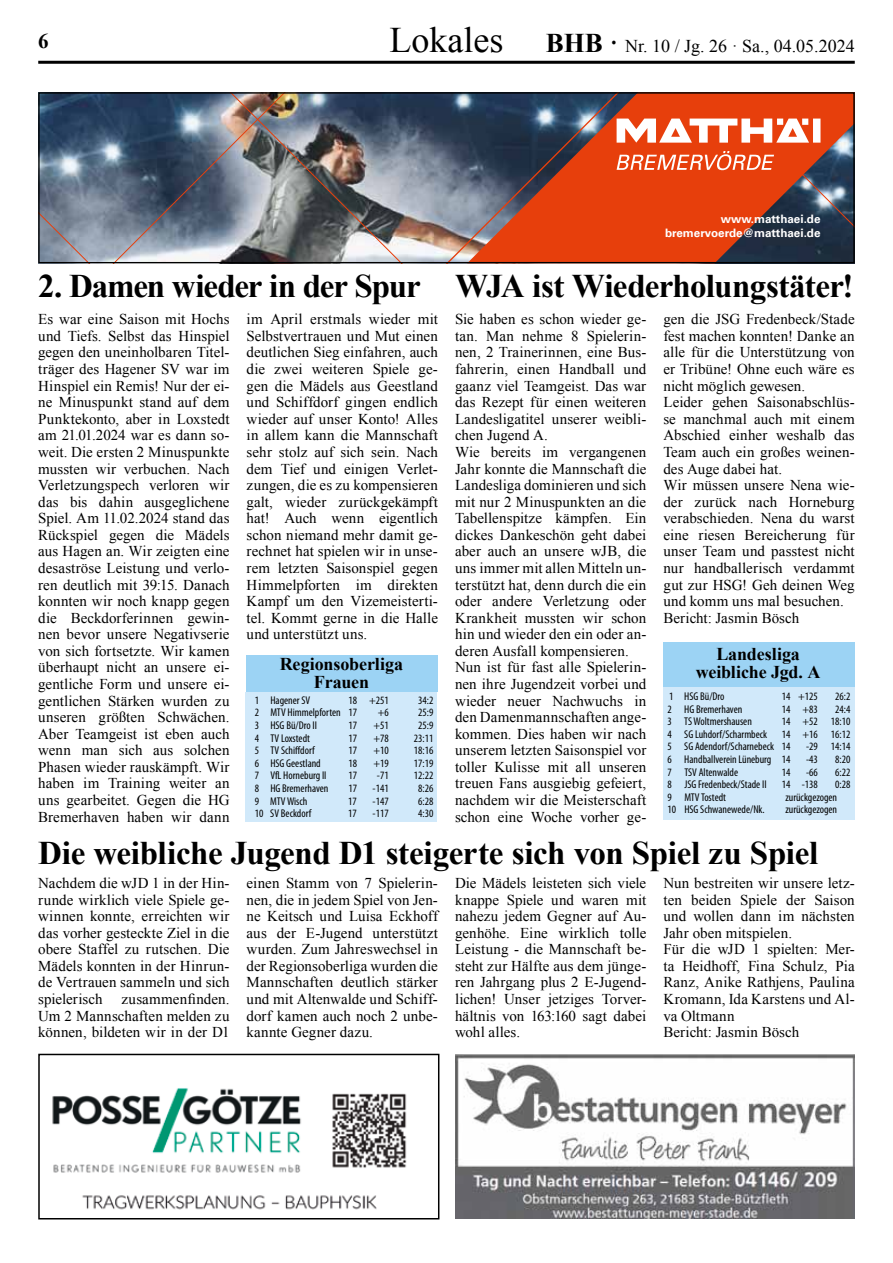
<style>
.page{position:relative;width:893px;height:1263px;background:#fff}
.page>*{position:absolute;margin:0;border:0;box-sizing:border-box;transform-origin:0 0}
.t1{font:700 33px "Times New Roman";letter-spacing:-.015em;color:#000}
.t2{font:700 33px "Times New Roman";letter-spacing:-.035em;color:#000}
.t3{font:700 21px "Times New Roman";color:#000}
.t4{font:700 18px/18px "Times New Roman";letter-spacing:-.005em;color:#000;text-align:center}
.t5{font:18px "Times New Roman";color:#000}
.t6{font:15px/16.5px "Times New Roman";letter-spacing:.005em;color:#000;text-align:justify}
.t7{font:700 11.7px/14px "Univers LT Pro 65";color:#fff;text-align:right}
.t8{font:condensed 11.25px/12.6px "Myriad Pro";color:#000}
.s1{font-size:36px}
.s2{font-weight:700;font-size:27px}
</style>
<div class="page">
<hr style="left:38px;top:61px;width:817px;height:3px;background:#000">
<div style="left:663px;top:683px;width:192px;height:136px;background:#d1e9fa"></div>
<img style="left:52px;top:1088px;width:355px;height:122px">
<div style="left:38px;top:1054px;width:401px;height:165px;border:2px solid #000"></div>
<img style="left:455px;top:1054px;width:400px;height:165px">
<img style="left:40px;top:94px;width:427px;height:167px">
<svg style="left:467px;top:94px;width:386px;height:167px;fill:#e73f0c"></svg>
<svg style="left:617px;top:119px;width:203px;height:24px"></svg>
<svg style="left:617px;top:151px;width:157px;height:19px"></svg>
<div style="left:38px;top:92px;width:817px;height:171px;border:1px solid #000"></div>
<div style="left:246px;top:692px;width:191px;height:130px;background:#d1e9fa"></div>
<div style="left:247px;top:655px;width:191px;height:36px;background:#9cd3f4"></div>
<div style="left:663px;top:642px;width:192px;height:45px;background:#9cd3f4"></div>
<h2 class="t3" style="left:38px;top:26px;width:12px">6</h2>
<p class="t5" style="left:389px;top:34px;width:467px"><span class="s1">Lokales</span> <span class="s2">BHB ·</span> Nr. 10 / Jg. 26 · Sa., 04.05.2024</p>
<p class="t7" style="left:665px;top:211px;width:157px">www.matthaei.de bremervoerde@matthaei.de</p>
<h1 class="t2" style="left:38px;top:263px;width:384px">2. Damen wieder in der Spur</h1>
<p class="t6" style="left:247px;top:311px;width:193px">im April erstmals wieder mit Selbstvertrauen und Mut einen deutlichen Sieg einfahren, auch die zwei weiteren Spiele ge&shy;gen die Mädels aus Geestland und Schiffdorf gingen endlich wieder auf unser Konto! Alles in allem kann die Mannschaft sehr stolz auf sich sein. Nach dem Tief und einigen Verlet&shy;zungen, die es zu kompensieren galt, wieder zurückgekämpft hat! Auch wenn eigentlich schon niemand mehr damit ge&shy;rechnet hat spielen wir in unse&shy;rem letzten Saisonspiel gegen Himmelpforten im direkten Kampf um den Vizemeisterti&shy;tel. Kommt gerne in die Halle und unterstützt uns.</p>
<h1 class="t1" style="left:455px;top:263px;width:400px">WJA ist Wiederholungstäter!</h1>
<p class="t6" style="left:663px;top:311px;width:193px;text-align:left">gen die JSG Fredenbeck/Stade fest machen konnten! Danke an alle für die Unterstützung von er Tribüne! Ohne euch wäre es nicht möglich gewesen.<br>Leider gehen Saisonabschlüs&shy;se manchmal auch mit einem<br>Abschied einher weshalb das<br>Team auch ein großes weinen&shy;des Auge dabei hat.<br>Wir müssen unsere Nena wie&shy;der zurück nach Horneburg verabschieden. Nena du warst eine riesen Bereicherung für unser Team und passtest nicht nur handballerisch verdammt gut zur HSG! Geh deinen Weg und komm uns mal besuchen.<br>Bericht: Jasmin Bösch</p>
<p class="t6" style="left:455px;top:311px;width:193px;text-align:left">Sie haben es schon wieder ge&shy;tan. Man nehme 8 Spielerin&shy;nen, 2 Trainerinnen, eine Bus&shy;fahrerin, einen Handball und gaanz viel Teamgeist. Das war das Rezept für einen weiteren<br>Landesligatitel unserer weibli&shy;chen Jugend A.<br>Wie bereits im vergangenen<br>Jahr konnte die Mannschaft die<br>Landesliga dominieren und sich mit nur 2 Minuspunkten an die<br>Tabellenspitze kämpfen. Ein dickes Dankeschön geht dabei aber auch an unsere wJB, die uns immer mit allen Mitteln un&shy;terstützt hat, denn durch die ein oder andere Verletzung oder<br>Krankheit mussten wir schon hin und wieder den ein oder an&shy;deren Ausfall kompensieren.<br>Nun ist für fast alle Spielerin&shy;nen ihre Jugendzeit vorbei und wieder neuer Nachwuchs in den Damenmannschaften ange&shy;kommen. Dies haben wir nach unserem letzten Saisonspiel vor toller Kulisse mit all unseren treuen Fans ausgiebig gefeiert, nachdem wir die Meisterschaft schon eine Woche vorher ge-</p>
<p class="t6" style="left:38px;top:311px;width:193px">Es war eine Saison mit Hochs und Tiefs. Selbst das Hinspiel gegen den uneinholbaren Titel&shy;träger des Hagener SV war im Hinspiel ein Remis! Nur der ei&shy;ne Minuspunkt stand auf dem Punktekonto, aber in Loxstedt am 21.01.2024 war es dann so&shy;weit. Die ersten 2 Minuspunkte mussten wir verbuchen. Nach Verletzungspech verloren wir das bis dahin ausgeglichene Spiel. Am 11.02.2024 stand das Rückspiel gegen die Mädels aus Hagen an. Wir zeigten eine desaströse Leistung und verlo&shy;ren deutlich mit 39:15. Danach konnten wir noch knapp gegen die Beckdorferinnen gewin&shy;nen bevor unsere Negativserie von sich fortsetzte. Wir kamen überhaupt nicht an unsere ei&shy;gentliche Form und unsere ei&shy;gentlichen Stärken wurden zu unseren größten Schwächen.<br>Aber Teamgeist ist eben auch wenn man sich aus solchen Phasen wieder rauskämpft. Wir haben im Training weiter an uns gearbeitet. Gegen die HG Bremerhaven haben wir dann</p>
<p class="t4" style="left:280px;top:654px;width:125px">Regionsoberliga<br>Frauen</p>
<p class="t4" style="left:696px;top:645px;width:126px">Landesliga weibliche Jgd. A</p>
<p class="t8" style="left:255px;top:694px;width:57px">1 Hagener SV</p>
<p class="t8" style="left:348px;top:694px;width:42px">18 +251</p>
<p class="t8" style="left:418px;top:694px;width:17px">34:2</p>
<p class="t8" style="left:255px;top:706px;width:104px">2 MTV Himmelpforten 17</p>
<p class="t8" style="left:378px;top:706px;width:13px">+6</p>
<p class="t8" style="left:418px;top:706px;width:17px">25:9</p>
<p class="t8" style="left:255px;top:719px;width:64px">3 HSG Bü/Dro II</p>
<p class="t8" style="left:348px;top:719px;width:10px">17</p>
<p class="t8" style="left:373px;top:719px;width:17px">+51</p>
<p class="t8" style="left:418px;top:719px;width:17px">25:9</p>
<p class="t8" style="left:255px;top:731px;width:57px">4 TV Loxstedt</p>
<p class="t8" style="left:348px;top:731px;width:10px">17</p>
<p class="t8" style="left:373px;top:731px;width:17px">+78</p>
<p class="t8" style="left:414px;top:731px;width:21px">23:11</p>
<p class="t8" style="left:255px;top:744px;width:61px">5 TV Schiffdorf</p>
<p class="t8" style="left:348px;top:744px;width:10px">17</p>
<p class="t8" style="left:373px;top:744px;width:17px">+10</p>
<p class="t8" style="left:414px;top:744px;width:21px">18:16</p>
<p class="t8" style="left:255px;top:757px;width:67px">6 HSG Geestland</p>
<p class="t8" style="left:348px;top:757px;width:10px">18</p>
<p class="t8" style="left:373px;top:757px;width:17px">+19</p>
<p class="t8" style="left:414px;top:757px;width:21px">17:19</p>
<p class="t8" style="left:255px;top:769px;width:73px">7 VfL Horneburg II</p>
<p class="t8" style="left:348px;top:769px;width:10px">17</p>
<p class="t8" style="left:377px;top:769px;width:13px">-71</p>
<p class="t8" style="left:414px;top:769px;width:21px">12:22</p>
<p class="t8" style="left:255px;top:782px;width:75px">8 HG Bremerhaven</p>
<p class="t8" style="left:348px;top:782px;width:10px">17</p>
<p class="t8" style="left:373px;top:782px;width:18px">-141</p>
<p class="t8" style="left:418px;top:782px;width:17px">8:26</p>
<p class="t8" style="left:255px;top:794px;width:54px">9 MTV Wisch</p>
<p class="t8" style="left:348px;top:794px;width:10px">17</p>
<p class="t8" style="left:373px;top:794px;width:18px">-147</p>
<p class="t8" style="left:418px;top:794px;width:17px">6:28</p>
<p class="t8" style="left:255px;top:807px;width:58px">10 SV Beckdorf</p>
<p class="t8" style="left:348px;top:807px;width:10px">17</p>
<p class="t8" style="left:373px;top:807px;width:18px">-117</p>
<p class="t8" style="left:418px;top:807px;width:17px">4:30</p>
<p class="t8" style="left:669px;top:690px;width:57px">1 HSG Bü/Dro</p>
<p class="t8" style="left:782px;top:690px;width:37px">14 +125</p>
<p class="t8" style="left:835px;top:690px;width:17px">26:2</p>
<p class="t8" style="left:667px;top:702px;width:76px">2 HG Bremerhaven</p>
<p class="t8" style="left:782px;top:702px;width:37px">14 +83</p>
<p class="t8" style="left:835px;top:702px;width:17px">24:4</p>
<p class="t8" style="left:667px;top:715px;width:86px">3 TS Woltmershausen</p>
<p class="t8" style="left:782px;top:715px;width:70px">14 +52 18:10</p>
<p class="t8" style="left:667px;top:728px;width:101px">4 SG Luhdorf/Scharmbeck</p>
<p class="t8" style="left:668px;top:728px;width:184px;text-indent:114px">14 +16 16:12<br>5 SG Adendorf/Scharnebeck 14</p>
<p class="t8" style="left:806px;top:740px;width:46px">-29 14:14</p>
<p class="t8" style="left:668px;top:753px;width:124px">6 Handballverein Lüneburg 14</p>
<p class="t8" style="left:806px;top:753px;width:13px">-43</p>
<p class="t8" style="left:835px;top:753px;width:17px">8:20</p>
<p class="t8" style="left:668px;top:765px;width:72px">7 TSV Altenwalde</p>
<p class="t8" style="left:782px;top:765px;width:10px">14</p>
<p class="t8" style="left:806px;top:765px;width:13px">-66</p>
<p class="t8" style="left:835px;top:765px;width:17px">6:22</p>
<p class="t8" style="left:668px;top:778px;width:100px">8 JSG Fredenbeck/Stade II</p>
<p class="t8" style="left:782px;top:778px;width:37px">14 -138</p>
<p class="t8" style="left:835px;top:778px;width:17px">0:28</p>
<p class="t8" style="left:668px;top:791px;width:60px">9 MTV Tostedt</p>
<p class="t8" style="left:785px;top:791px;width:53px">zurückgezogen</p>
<p class="t8" style="left:668px;top:803px;width:99px">10 HSG Schwanewede/Nk.</p>
<p class="t8" style="left:785px;top:803px;width:53px">zurückgezogen</p>
<h1 class="t1" style="left:38px;top:830px;width:782px">Die weibliche Jugend D1 steigerte sich von Spiel zu Spiel</h1>
<p class="t6" style="left:247px;top:874px;width:193px">einen Stamm von 7 Spielerin&shy;nen, die in jedem Spiel von Jen&shy;ne Keitsch und Luisa Eckhoff aus der E-Jugend unterstützt wurden. Zum Jahreswechsel in der Regionsoberliga wurden die Mannschaften deutlich stärker und mit Altenwalde und Schiff&shy;dorf kamen auch noch 2 unbe&shy;kannte Gegner dazu.</p>
<p class="t6" style="left:455px;top:874px;width:193px">Die Mädels leisteten sich viele knappe Spiele und waren mit nahezu jedem Gegner auf Au&shy;genhöhe. Eine wirklich tolle Leistung - die Mannschaft be&shy;steht zur Hälfte aus dem jünge&shy;ren Jahrgang plus 2 E-Jugend&shy;lichen! Unser jetziges Torver&shy;hältnis von 163:160 sagt dabei wohl alles.</p>
<p class="t6" style="left:663px;top:874px;width:193px;text-align:left">Nun bestreiten wir unsere letz&shy;ten beiden Spiele der Saison und wollen dann im nächsten<br>Jahr oben mitspielen.<br>Für die wJD 1 spielten: Mer&shy;ta Heidhoff, Fina Schulz, Pia<br>Ranz, Anike Rathjens, Paulina<br>Kromann, Ida Karstens und Al&shy;va Oltmann<br>Bericht: Jasmin Bösch</p>
<p class="t6" style="left:38px;top:874px;width:193px">Nachdem die wJD 1 in der Hin&shy;runde wirklich viele Spiele ge&shy;winnen konnte, erreichten wir das vorher gesteckte Ziel in die obere Staffel zu rutschen. Die Mädels konnten in der Hinrun&shy;de Vertrauen sammeln und sich spielerisch</p>
<p class="t6" style="left:38px;top:990px;width:193px;text-indent:83px">zusammenfinden.<br>Um 2 Mannschaften melden zu können, bildeten wir in der D1</p>
</div>
